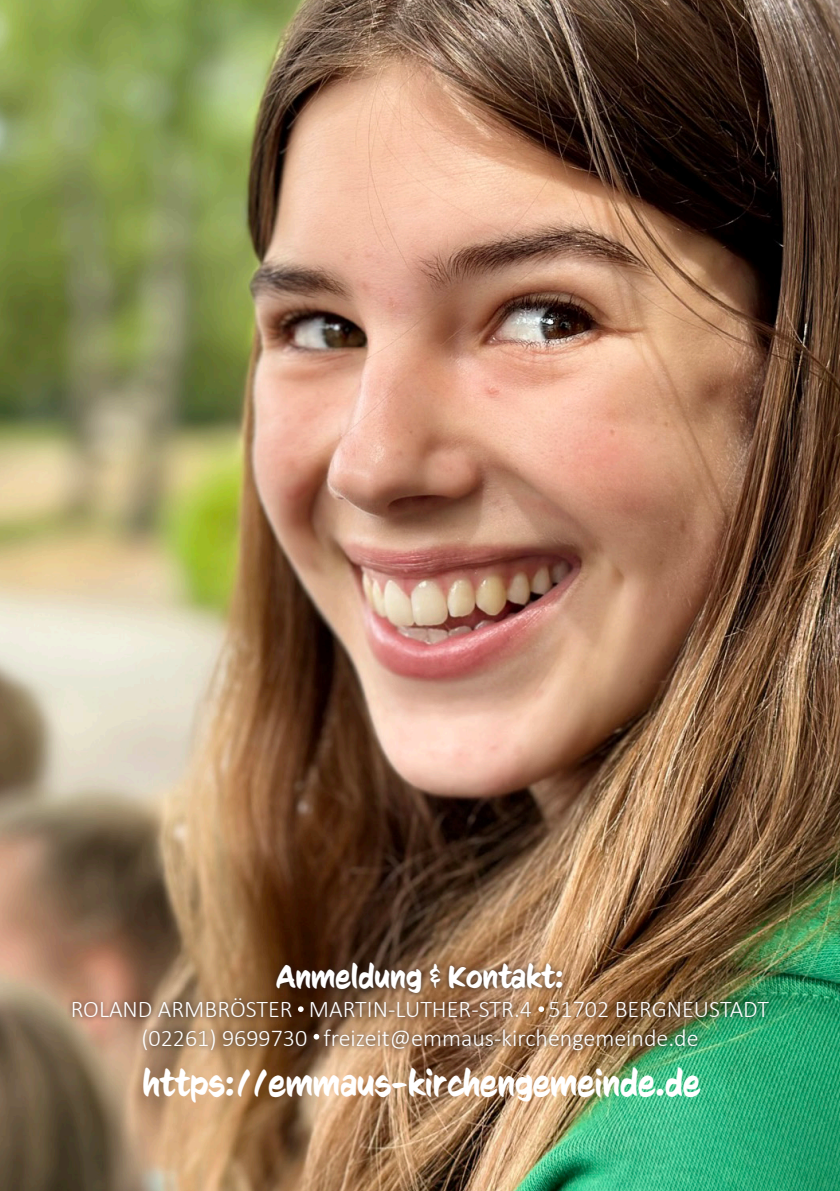
<style>
.page{position:relative;width:840px;height:1191px;background:#fff}
.page>*{position:absolute;margin:0;border:0;box-sizing:border-box;transform-origin:0 0}
.t1{font:36px "CC Sign Language";color:#fff}
.t2{font:32px "CC Sign Language";color:#fff}
.t3{font:300 24px "Calibri";color:#fff}
</style>
<div class="page">
<img style="left:0;top:0;width:839px;height:1191px">
<div style="left:67px;top:957px;width:706px;height:99px;background:#231f20;opacity:.75"></div>
<svg style="left:298px;top:1006px;width:5px;height:6px"></svg>
<svg style="left:538px;top:1006px;width:6px;height:6px"></svg>
<svg style="left:313px;top:1034px;width:6px;height:5px"></svg>
<p class="t2" style="left:276px;top:959px;width:289px">Anmeldung &amp; Kontakt:</p>
<p class="t3" style="left:71px;top:994px;width:699px">ROLAND ARMBRÖSTER MARTIN-LUTHER-STR.4 51702 BERGNEUSTADT</p>
<p class="t3" style="left:141px;top:1022px;width:558px">(02261) 9699730 freizeit@emmaus-kirchengemeinde.de</p>
<p class="t1" style="left:142px;top:1063px;width:558px">https://emmaus-kirchengemeinde.de</p>
</div>
